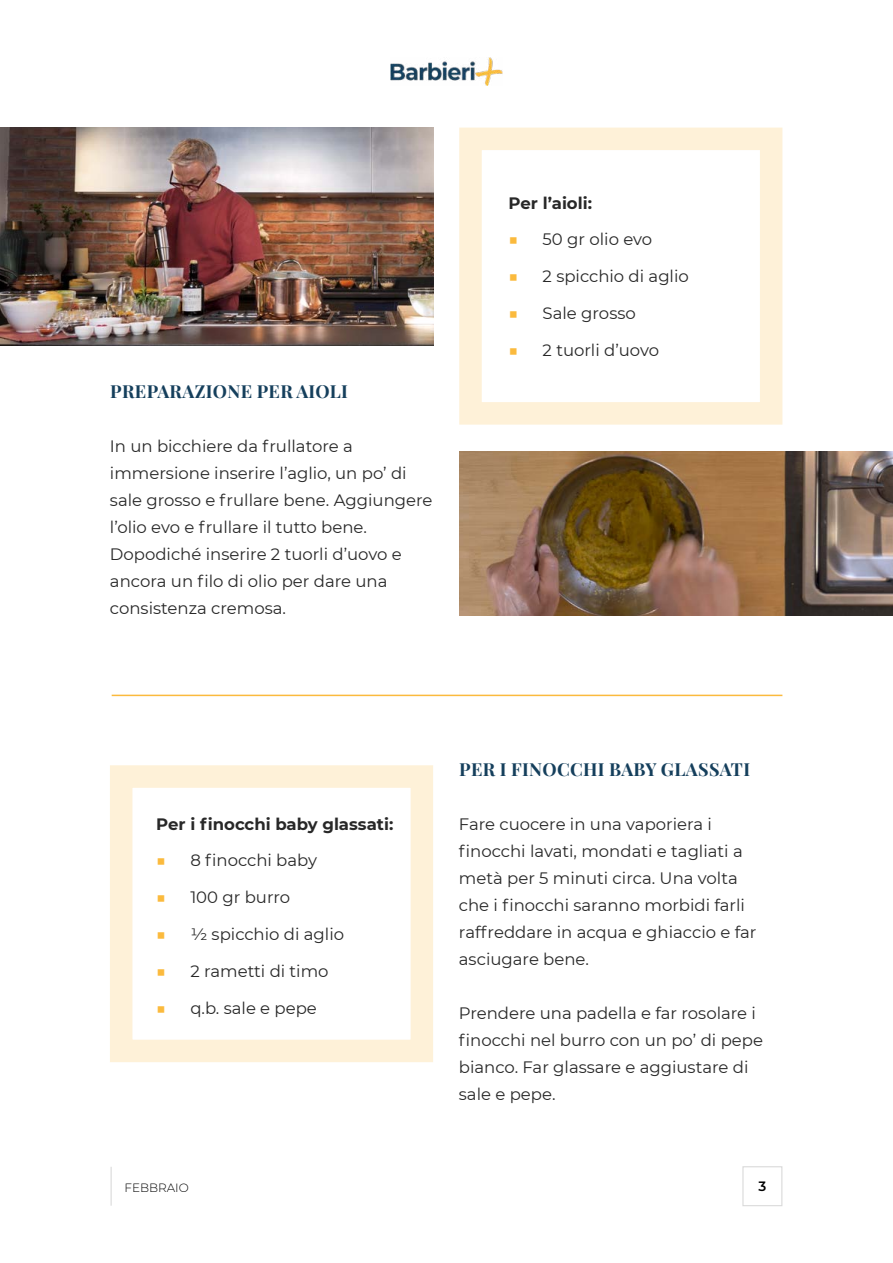
<style>
.page{position:relative;width:893px;height:1263px;background:#fff}
.page>*{position:absolute;margin:0;border:0;box-sizing:border-box;transform-origin:0 0}
.t1{font:700 18px "Playfair Display";letter-spacing:.02em;color:#153f5c}
.t2{font:16.5px/27px "Montserrat";color:#282828}
.t3{font:700 16.5px "Montserrat";color:#282828}
.t4{font:600 13.5px "Montserrat";color:#000}
.t5{font:300 12px "Montserrat";color:#000}
.s1{color:#fbba3d}
</style>
<div class="page">
<img style="left:390px;top:57px;width:113px;height:28px">
<div style="left:742px;top:1166px;width:40px;height:40px;border:1px solid #dadada"></div>
<hr style="left:111px;top:1167px;width:1px;height:39px;background:#dadada">
<div style="left:459px;top:128px;width:323px;height:297px;border:22px solid #fef1d8"></div>
<div style="left:110px;top:765px;width:323px;height:297px;border:22px solid #fef1d8"></div>
<hr style="left:112px;top:695px;width:670px;height:1px;background:#fbba3d">
<img style="left:459px;top:452px;width:434px;height:163px">
<img style="left:0;top:128px;width:433px;height:217px">
<p class="t1" style="left:110px;top:377px;width:239px">PREPARAZIONE PER AIOLI</p>
<p class="t2" style="left:110px;top:432px;width:324px">In un bicchiere da frullatore a immersione inserire l’aglio, un po’ di sale grosso e frullare bene. Aggiungere l’olio evo e frullare il tutto bene.<br>Dopodiché inserire 2 tuorli d’uovo e ancora un filo di olio per dare una consistenza cremosa.</p>
<p class="t3" style="left:509px;top:191px;width:85px">Per l’aioli:</p>
<p class="t2" style="left:509px;top:225px;width:145px"><span class="s1">■</span> 50 gr olio evo</p>
<p class="t2" style="left:509px;top:262px;width:182px"><span class="s1">■</span> 2 spicchio di aglio</p>
<p class="t2" style="left:509px;top:299px;width:129px"><span class="s1">■</span> Sale grosso</p>
<p class="t2" style="left:509px;top:336px;width:152px"><span class="s1">■</span> 2 tuorli d’uovo</p>
<p class="t3" style="left:156px;top:812px;width:239px">Per i finocchi baby glassati:</p>
<p class="t2" style="left:156px;top:846px;width:162px"><span class="s1">■</span> 8 finocchi baby</p>
<p class="t2" style="left:156px;top:883px;width:135px"><span class="s1">■</span> 100 gr burro</p>
<p class="t2" style="left:156px;top:920px;width:189px"><span class="s1">■</span> ½ spicchio di aglio</p>
<p class="t2" style="left:156px;top:957px;width:174px"><span class="s1">■</span> 2 rametti di timo</p>
<p class="t2" style="left:156px;top:993px;width:162px"><span class="s1">■</span> q.b. sale e pepe</p>
<p class="t1" style="left:459px;top:755px;width:292px">PER I FINOCCHI BABY GLASSATI</p>
<p class="t2" style="left:459px;top:810px;width:299px">Fare cuocere in una vaporiera i finocchi lavati, mondati e tagliati a metà per 5 minuti circa. Una volta che i finocchi saranno morbidi farli raffreddare in acqua e ghiaccio e far asciugare bene.</p>
<p class="t2" style="left:459px;top:999px;width:306px">Prendere una padella e far rosolare i finocchi nel burro con un po’ di pepe bianco. Far glassare e aggiustare di sale e pepe.</p>
<p class="t5" style="left:125px;top:1179px;width:66px">FEBBRAIO</p>
<p class="t4" style="left:758px;top:1177px;width:9px">3</p>
</div>
